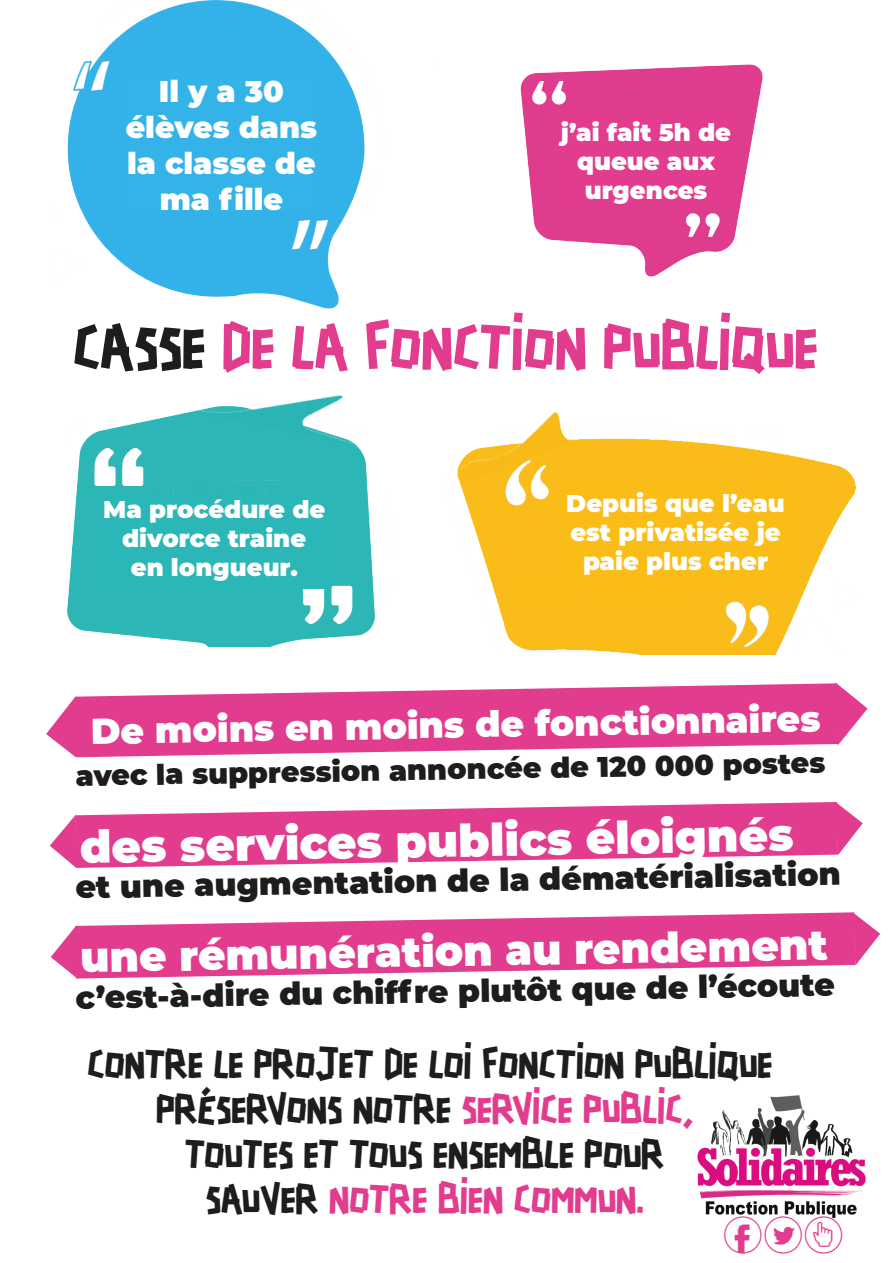
<style>
.page{position:relative;width:893px;height:1263px;background:#fff}
.page>*{position:absolute;margin:0;border:0;box-sizing:border-box;transform-origin:0 0}
.t1{font:58.5px "Scotchlidaires";color:#e23c8e}
.t2{font:900 45px "Montserrat";color:#fff}
.t3{font:900 42px "Montserrat";color:#fff}
.t4{font:37.5px "Scotchlidaires";color:#1d1d1b}
.t5{font:37.5px "Scotchlidaires";color:#e23c8e}
.t6{font:37.35px "typeecon";color:#e23c8e}
.t7{font:900 36px "Montserrat";color:#fff}
.t8{font:900 31.5px "Montserrat";color:#1d1d1b}
.t9{font:900 30px/36px "Montserrat";color:#fff;text-align:center}
.t10{font:900 28.5px "Montserrat";color:#1d1d1b}
.t11{font:900 24.3px/29.1px "Montserrat";color:#fff;text-align:center}
.s1{color:#1d1d1b}
.s2{color:#e23c8e}
</style>
<div class="page">
<img style="left:520px;top:64px;width:243px;height:213px">
<div style="left:556px;top:117px;width:180px;height:88px;background:#e23c8e"></div>
<img style="left:67px;top:0;width:298px;height:309px">
<div style="left:124px;top:73px;width:194px;height:138px;background:#34b3e8"></div>
<img style="left:460px;top:460px;width:396px;height:195px">
<div style="left:560px;top:488px;width:231px;height:100px;background:#fabd18"></div>
<img style="left:67px;top:410px;width:308px;height:236px">
<div style="left:103px;top:495px;width:223px;height:93px;background:#2bb6b7"></div>
<svg style="left:46px;top:697px;width:29px;height:60px"></svg>
<svg style="left:75px;top:683px;width:763px;height:74px;fill:#e23c8e"></svg>
<svg style="left:76px;top:802px;width:760px;height:66px;fill:#e23c8e"></svg>
<svg style="left:75px;top:912px;width:778px;height:66px;fill:#e23c8e"></svg>
<svg style="left:50px;top:815px;width:26px;height:53px"></svg>
<svg style="left:836px;top:802px;width:27px;height:53px"></svg>
<svg style="left:51px;top:926px;width:27px;height:53px"></svg>
<svg style="left:853px;top:912px;width:27px;height:53px"></svg>
<svg style="left:835px;top:682px;width:33px;height:63px"></svg>
<img style="left:697px;top:1095px;width:169px;height:124px">
<img style="left:197px;top:395px;width:169px;height:50px">
<img style="left:457px;top:412px;width:358px;height:71px">
<div style="left:509px;top:576px;width:69px;height:25px;background:#fabd18"></div>
<div style="left:594px;top:583px;width:97px;height:25px;background:#fabd18"></div>
<p class="t9" style="left:126px;top:71px;width:193px">Il y a 30 élèves dans la classe de ma fille</p>
<p class="t11" style="left:561px;top:116px;width:172px">j’ai fait 5h de queue aux urgences</p>
<p class="t1" style="left:73px;top:307px;width:746px"><span class="s1">CASSE</span> DE LA FONCTION PUBLIQUE</p>
<p class="t11" style="left:103px;top:493px;width:224px">Ma procédure de divorce traine en longueur.</p>
<p class="t11" style="left:566px;top:487px;width:220px">Depuis que l’eau est privatisée je paie plus cher</p>
<p class="t7" style="left:90px;top:704px;width:731px;rotate:-1deg">De moins en moins de fonctionnaires</p>
<p class="t10" style="left:75px;top:754px;width:751px;rotate:-1deg">avec la suppression annoncée de 120 000 postes</p>
<p class="t2" style="left:79px;top:813px;width:715px;rotate:-1deg">des services publics éloignés</p>
<p class="t8" style="left:75px;top:863px;width:767px;rotate:-1deg">et une augmentation de la dématérialisation</p>
<p class="t3" style="left:80px;top:926px;width:749px;rotate:-1deg">une rémunération au rendement</p>
<p class="t8" style="left:75px;top:974px;width:761px;rotate:-1deg">c’est-à-dire du chiffre plutôt que de l’écoute</p>
<p class="t4" style="left:88px;top:1038px;width:686px">CONTRE LE PROJET DE LOI FONCTION PUBLIQUE</p>
<p class="t4" style="left:156px;top:1083px;width:538px">PRÉSERVONS NOTRE <span class="s2">SERVICE PUBLIC,</span></p>
<p class="t4" style="left:185px;top:1128px;width:481px">TOUTES ET TOUS ENSEMBLE POUR</p>
<p class="t5" style="left:206px;top:1173px;width:439px"><span class="s1">SAUVER</span> NOTRE BIEN COMMUN.</p>
<p class="t6" style="left:723px;top:1216px;width:123px">ftu</p>
</div>
